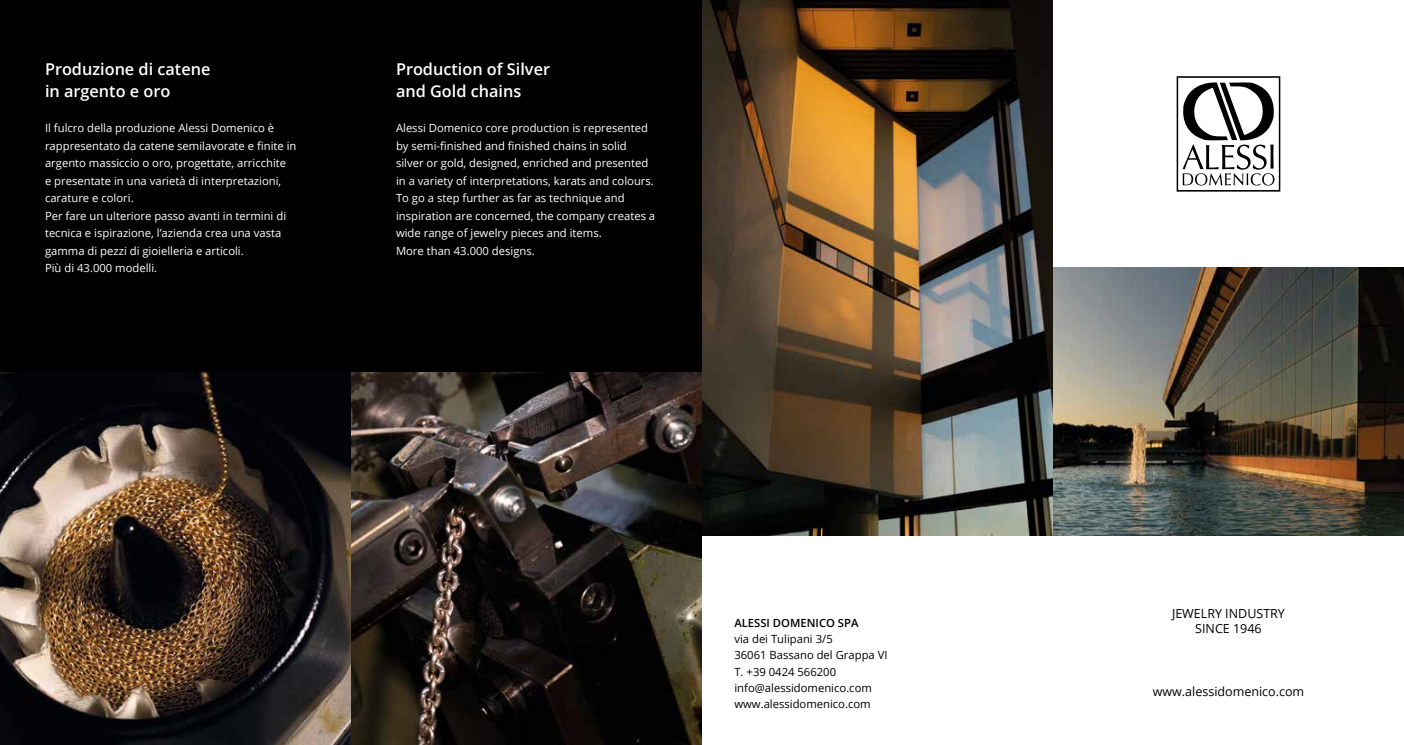
<style>
.page{position:relative;width:1404px;height:745px;background:#fff}
.page>*{position:absolute;margin:0;border:0;box-sizing:border-box;transform-origin:0 0}
.t1{font:600 16.25px/22.5px "Open Sans";color:#fff}
.t2{font:12.5px/15px "Open Sans";color:#000;text-align:center}
.t3{font:11.25px/17.5px "Open Sans";color:#fff}
.t4{font:11.25px/16.2px "Open Sans";color:#000}
.t5{font:600 11.25px "Open Sans";color:#000}
</style>
<div class="page">
<div style="left:0;top:0;width:702px;height:744px;background:#000"></div>
<svg style="left:1176px;top:76px;width:104px;height:115px"></svg>
<img style="left:1052px;top:268px;width:351px;height:267px">
<img style="left:0;top:372px;width:702px;height:372px">
<img style="left:702px;top:0;width:350px;height:535px">
<h1 class="t1" style="left:45px;top:57px;width:167px">Produzione di catene in argento e oro</h1>
<p class="t3" style="left:45px;top:119px;width:253px">Il fulcro della produzione Alessi Domenico è rappresentato da catene semilavorate e finite in argento massiccio o oro, progettate, arricchite<br>e presentate in una varietà di interpretazioni, carature e colori.<br>Per fare un ulteriore passo avanti in termini di tecnica e ispirazione, l’azienda crea una vasta gamma di pezzi di gioielleria e articoli.<br>Più di 43.000 modelli.</p>
<h1 class="t1" style="left:396px;top:57px;width:155px">Production of Silver and Gold chains</h1>
<p class="t3" style="left:396px;top:119px;width:261px">Alessi Domenico core production is represented by semi-finished and finished chains in solid silver or gold, designed, enriched and presented in a variety of interpretations, karats and colours.<br>To go a step further as far as technique and inspiration are concerned, the company creates a wide range of jewelry pieces and items.<br>More than 43.000 designs.</p>
<p class="t5" style="left:734px;top:614px;width:126px">ALESSI DOMENICO SPA</p>
<p class="t4" style="left:734px;top:630px;width:155px">via dei Tulipani 3/5<br>36061 Bassano del Grappa VI<br>T. +39 0424 566200 info@alessidomenico.com www.alessidomenico.com</p>
<p class="t2" style="left:1171px;top:605px;width:114px">JEWELRY INDUSTRY<br>SINCE 1946</p>
<p class="t2" style="left:1152px;top:683px;width:153px">www.alessidomenico.com</p>
</div>
